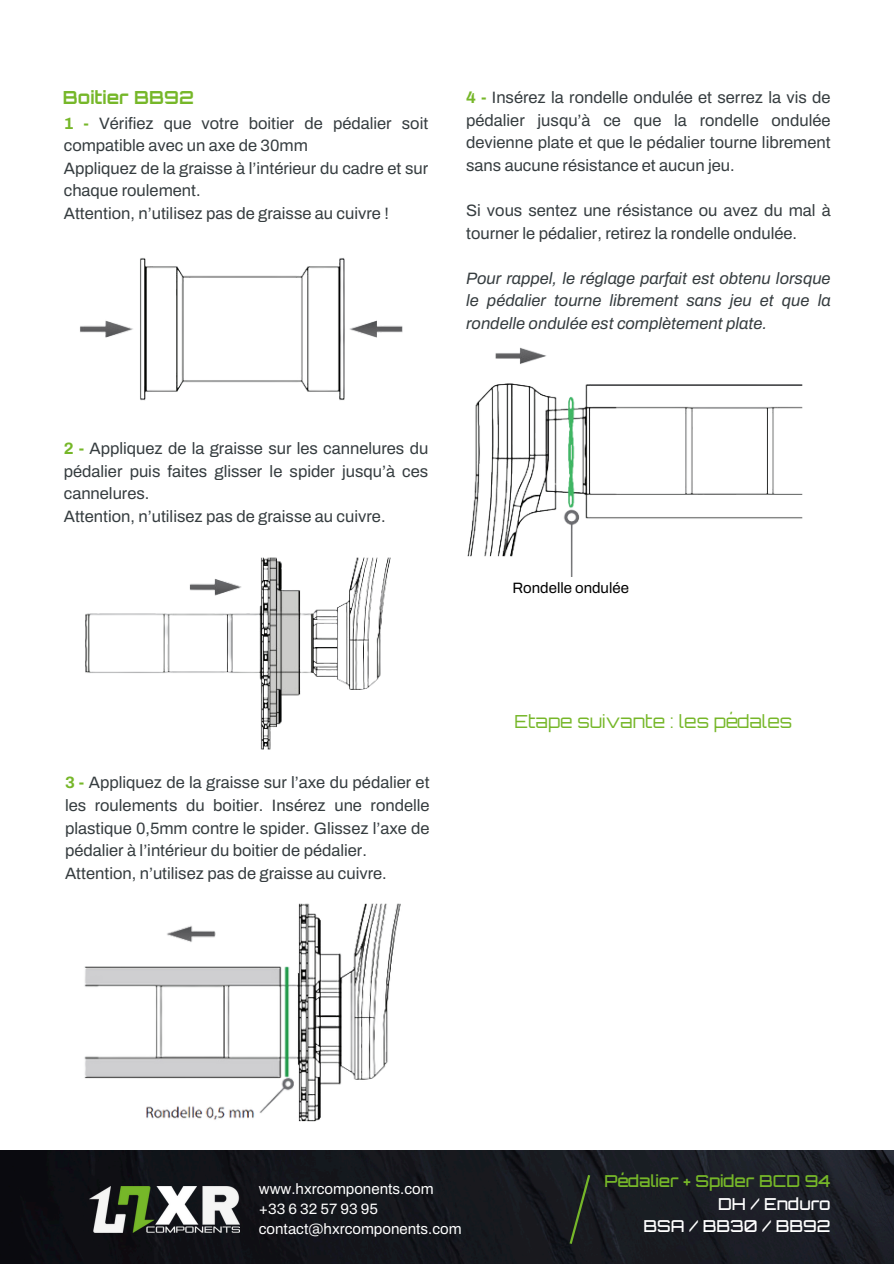
<style>
.page{position:relative;width:894px;height:1264px;background:#fff}
.page>*{position:absolute;margin:0;border:0;box-sizing:border-box;transform-origin:0 0}
.t1{font:18px "Orbitron";color:#76b729}
.t2{font:700 18px "Orbitron";color:#76b729}
.t3{font:16.5px/22.5px "Archivo";color:#353c3f}
.t4{font:italic 16.5px/22.5px "Archivo";color:#353c3f;text-align:justify}
.t5{font:500 16.5px/22.5px "Orbitron";color:#fff;text-align:right}
.t6{font:15px "Archivo";color:#fff}
.t7{font:15px "Archivo";color:#000}
.s1{font-weight:700;color:#76b729}
.s2{color:#76b729}
</style>
<div class="page">
<img style="left:0;top:1150px;width:893px;height:113px">
<svg style="left:567px;top:1172px;width:24px;height:74px;background:#212921"></svg>
<img style="left:89px;top:1186px;width:150px;height:46px">
<img style="left:85px;top:557px;width:306px;height:193px">
<img style="left:80px;top:258px;width:323px;height:143px">
<img style="left:84px;top:903px;width:317px;height:218px">
<img style="left:467px;top:347px;width:336px;height:230px">
<h2 class="t2" style="left:63px;top:91px;width:132px">Boitier BB92</h2>
<h1 class="t3" style="left:64px;top:112px;width:366px"><span class="s1">1 -</span> Vérifiez que votre boitier de pédalier soit compatible avec un axe de 30mm<br>Appliquez de la graisse à l’intérieur du cadre et sur chaque roulement.<br>Attention, n’utilisez pas de graisse au cuivre !</h1>
<p class="t3" style="left:466px;top:87px;width:366px;text-align:justify"><span class="s1">4 -</span> Insérez la rondelle ondulée et serrez la vis de pédalier jusqu’à ce que la rondelle ondulée devienne plate et que le pédalier tourne librement sans aucune résistance et aucun jeu.</p>
<h2 class="t3" style="left:466px;top:199px;width:366px">Si vous sentez une résistance ou avez du mal à tourner le pédalier, retirez la rondelle ondulée.</h2>
<h2 class="t4" style="left:466px;top:267px;width:366px">Pour rappel, le réglage parfait est obtenu lorsque le pédalier tourne librement sans jeu et que la rondelle ondulée est complètement plate.</h2>
<p class="t3" style="left:64px;top:437px;width:366px"><span class="s1">2 -</span> Appliquez de la graisse sur les cannelures du pédalier puis faites glisser le spider jusqu’à ces cannelures.<br>Attention, n’utilisez pas de graisse au cuivre.</p>
<h2 class="t7" style="left:512px;top:580px;width:118px">Rondelle ondulée</h2>
<h2 class="t3" style="left:65px;top:771px;width:366px"><span class="s1">3 -</span> Appliquez de la graisse sur l’axe du pédalier et les roulements du boitier. Insérez une rondelle plastique 0,5mm contre le spider. Glissez l’axe de pédalier à l’intérieur du boitier de pédalier.<br>Attention, n’utilisez pas de graisse au cuivre.</h2>
<p class="t1" style="left:514px;top:714px;width:279px">Etape suivante : les pédales</p>
<h2 class="t6" style="left:259px;top:1180px;width:176px">www.hxrcomponents.com</h2>
<h2 class="t6" style="left:259px;top:1200px;width:121px">+33 6 32 57 93 95</h2>
<p class="t6" style="left:259px;top:1220px;width:204px">contact@hxrcomponents.com</p>
<p class="t5" style="left:604px;top:1171px;width:228px"><span class="s2">Pédalier + Spider BCD 94<br></span>DH / Enduro<br>BSA / BB30 / BB92</p>
</div>
